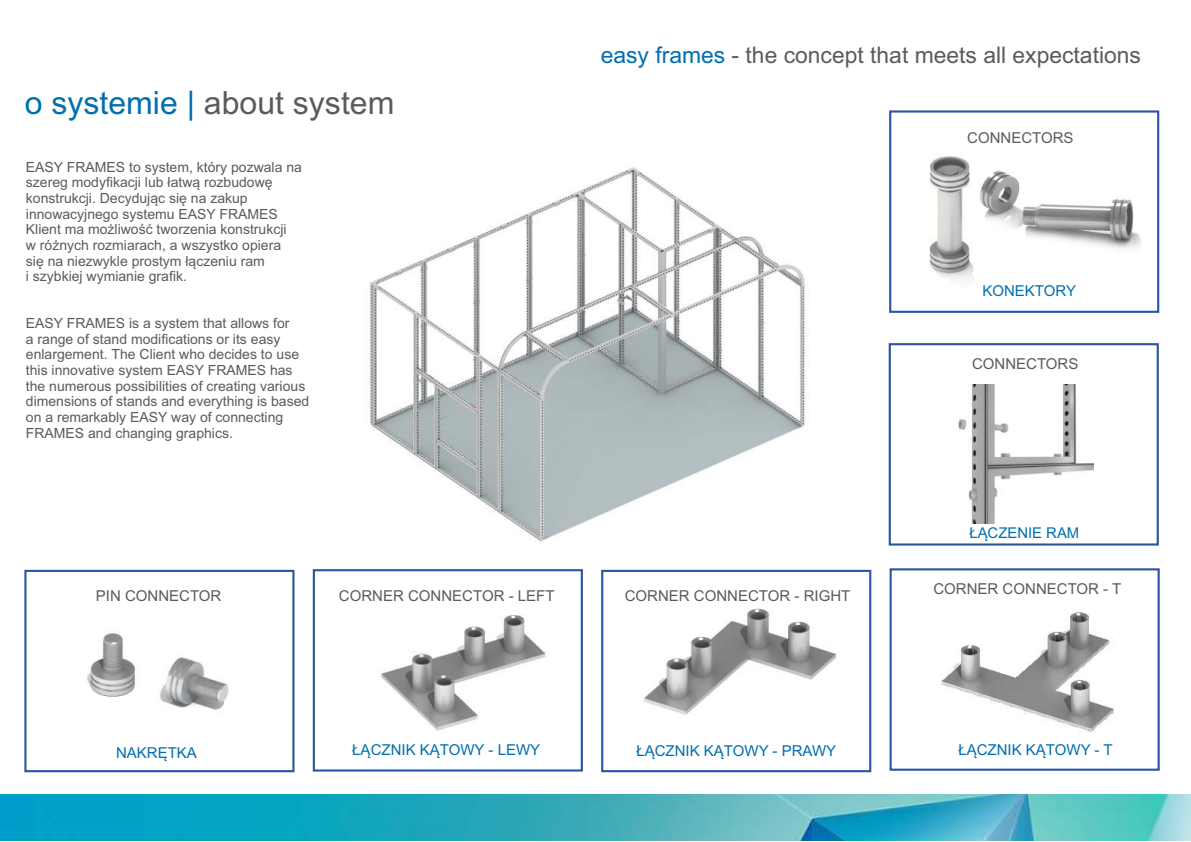
<style>
.page{position:relative;width:1191px;height:842px;background:#fff}
.page>*{position:absolute;margin:0;border:0;box-sizing:border-box;transform-origin:0 0}
.t1{font:32px "Arial";color:#5b5b5b}
.t2{font:22.9px "Arial";color:#5b5b5b}
.t3{font:15px "Arial";color:#5b5b5b}
.t4{font:15px "Arial";color:#006fae}
.t5{font:14.9px "Arial";color:#006fae}
.t6{font:14px/15.6px "Arial";color:#5b5b5b}
.s1{color:#006fae}
</style>
<div class="page">
<img style="left:268px;top:167px;width:604px;height:407px">
<img style="left:1px;top:794px;width:1190px;height:46px">
<img style="left:381px;top:615px;width:165px;height:116px">
<img style="left:617px;top:566px;width:238px;height:149px">
<img style="left:929px;top:117px;width:231px;height:196px">
<img style="left:941px;top:612px;width:173px;height:121px">
<div style="left:889px;top:110px;width:270px;height:203px;border:2px solid #2955a1"></div>
<div style="left:313px;top:569px;width:270px;height:202px;border:2px solid #2955a1"></div>
<div style="left:601px;top:570px;width:270px;height:202px;border:2px solid #2955a1"></div>
<div style="left:889px;top:568px;width:270px;height:203px;border:2px solid #2955a1"></div>
<img style="left:87px;top:573px;width:204px;height:137px">
<div style="left:24px;top:570px;width:270px;height:202px;border:2px solid #2955a1"></div>
<div style="left:888px;top:343px;width:270px;height:203px;border:2px solid #2955a1"></div>
<img style="left:958px;top:384px;width:135px;height:140px">
<h1 class="t1" style="left:25px;top:90px;width:371px"><span class="s1">o systemie |</span> about system</h1>
<p class="t6" style="left:26px;top:160px;width:277px">EASY FRAMES to system, który pozwala na szereg modyfikacji lub łatwą rozbudowę konstrukcji. Decydując się na zakup innowacyjnego systemu EASY FRAMES Klient ma możliwość tworzenia konstrukcji<br>w różnych rozmiarach, a wszystko opiera się na niezwykle prostym łączeniu ram<br>i szybkiej wymianie grafik.</p>
<p class="t6" style="left:26px;top:317px;width:285px">EASY FRAMES is a system that allows for<br>a range of stand modifications or its easy enlargement. The Client who decides to use this innovative system EASY FRAMES has the numerous possibilities of creating various dimensions of stands and everything is based on a remarkably EASY way of connecting FRAMES and changing graphics.</p>
<h2 class="t2" style="left:601px;top:47px;width:542px"><span class="s1">easy frames</span> - the concept that meets all expectations</h2>
<p class="t3" style="left:967px;top:132px;width:108px">CONNECTORS</p>
<p class="t4" style="left:982px;top:286px;width:95px">KONEKTORY</p>
<p class="t3" style="left:972px;top:358px;width:108px">CONNECTORS</p>
<p class="t5" style="left:969px;top:527px;width:111px">ŁĄCZENIE RAM</p>
<p class="t3" style="left:96px;top:590px;width:127px">PIN CONNECTOR</p>
<p class="t4" style="left:116px;top:747px;width:82px">NAKRĘTKA</p>
<p class="t3" style="left:339px;top:590px;width:217px">CORNER CONNECTOR - LEFT</p>
<p class="t3" style="left:625px;top:590px;width:227px">CORNER CONNECTOR - RIGHT</p>
<p class="t3" style="left:933px;top:583px;width:189px">CORNER CONNECTOR - T</p>
<p class="t4" style="left:352px;top:744px;width:189px">ŁĄCZNIK KĄTOWY - LEWY</p>
<p class="t4" style="left:636px;top:745px;width:201px">ŁĄCZNIK KĄTOWY - PRAWY</p>
<p class="t4" style="left:958px;top:744px;width:156px">ŁĄCZNIK KĄTOWY - T</p>
</div>
